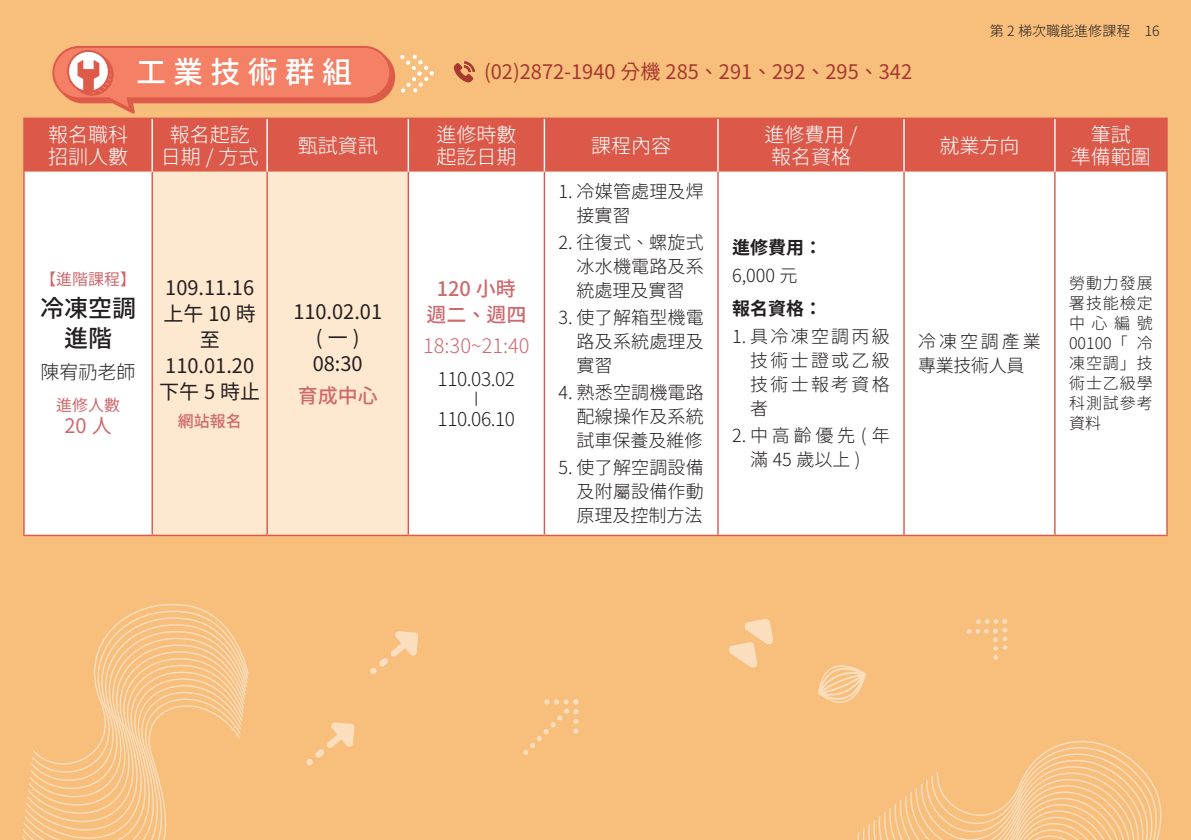
<style>
.page{position:relative;width:1191px;height:840px;background:#fff}
.page>*{position:absolute;margin:0;border:0;box-sizing:border-box;transform-origin:0 0}
.t1{font:30px "Gen Yo Gothic TW Medium TTF";letter-spacing:.24em;color:#fff}
.t2{font:24px/30px "Gen Yo Gothic TW Medium TTF";color:#231f20;text-align:center}
.t3{font:20px/22px "Gen Yo Gothic TW Light TTF";color:#fff;text-align:center}
.t4{font:20px/26px "Gen Yo Gothic TW Regular TTF";color:#231f20;text-align:center}
.t5{font:20px "Gen Yo Gothic TW Regular TTF";color:#a6382f}
.t6{font:20px/26px "Gen Yo Gothic TW Medium TTF";color:#ce696e;text-align:center}
.t7{font:20px "Gen Yo Gothic TW Light TTF";color:#ce696e}
.t8{font:20px "Gen Yo Gothic TW Regular TTF";color:#ce696e}
.t9{font:19px/20px "Gen Yo Gothic TW Light TTF";letter-spacing:-.02em;color:#231f20;text-align:center}
.t10{font:18px/24px "Gen Yo Gothic TW Light TTF";letter-spacing:.01em;color:#231f20;text-align:justify}
.t11{font:18px/24px "Gen Yo Gothic TW Light TTF";letter-spacing:.21em;color:#231f20}
.t12{font:18px/24px "Gen Yo Gothic TW Light TTF";letter-spacing:.07em;color:#231f20}
.t13{font:18px "Gen Yo Gothic TW Bold TTF";color:#231f20}
.t14{font:16px/20px "Gen Yo Gothic TW Light TTF";letter-spacing:.06em;color:#231f20;text-align:justify}
.t15{font:16px "Gen Yo Gothic TW Regular TTF";color:#ce696e}
.t16{font:16px "Gen Yo Gothic TW Medium TTF";color:#ce696e}
.t17{font:14px "Gen Yo Gothic TW Light TTF";color:#231f20}
</style>
<div class="page">
<div style="left:0;top:0;width:1191px;height:839px;background:#f8be7c"></div>
<svg style="left:52px;top:46px;width:382px;height:67px"></svg>
<div style="left:83px;top:69px;width:11px;height:23px;background:#df5b49"></div>
<div style="left:25px;top:119px;width:1141px;height:53px;background:#dc5949"></div>
<div style="left:25px;top:172px;width:1141px;height:362px;background:#fff"></div>
<div style="left:153px;top:172px;width:254px;height:362px;background:#fee8cf"></div>
<hr style="left:151px;top:119px;width:2px;height:53px;background:#fff">
<hr style="left:266px;top:119px;width:2px;height:53px;background:#fff">
<hr style="left:407px;top:119px;width:2px;height:53px;background:#fff">
<hr style="left:543px;top:119px;width:2px;height:53px;background:#fff">
<hr style="left:717px;top:119px;width:1px;height:53px;background:#fff">
<hr style="left:903px;top:119px;width:1px;height:53px;background:#fff">
<hr style="left:1054px;top:119px;width:1px;height:53px;background:#fff">
<hr style="left:23px;top:172px;width:2px;height:362px;background:#dc5949">
<hr style="left:1166px;top:172px;width:1px;height:362px;background:#dc5949">
<hr style="left:23px;top:117px;width:129px;height:2px;background:#dc5949">
<hr style="left:23px;top:119px;width:2px;height:53px;background:#dc5949">
<hr style="left:152px;top:117px;width:115px;height:2px;background:#dc5949">
<hr style="left:267px;top:117px;width:141px;height:2px;background:#dc5949">
<hr style="left:408px;top:117px;width:136px;height:2px;background:#dc5949">
<hr style="left:544px;top:117px;width:174px;height:2px;background:#dc5949">
<hr style="left:718px;top:117px;width:186px;height:2px;background:#dc5949">
<hr style="left:904px;top:117px;width:150px;height:2px;background:#dc5949">
<hr style="left:1054px;top:117px;width:113px;height:2px;background:#dc5949">
<hr style="left:1166px;top:119px;width:1px;height:53px;background:#dc5949">
<hr style="left:151px;top:172px;width:2px;height:362px;background:#dc5949">
<hr style="left:266px;top:172px;width:2px;height:362px;background:#dc5949">
<hr style="left:407px;top:172px;width:2px;height:362px;background:#dc5949">
<hr style="left:543px;top:172px;width:2px;height:362px;background:#dc5949">
<hr style="left:717px;top:172px;width:1px;height:362px;background:#dc5949">
<hr style="left:903px;top:172px;width:1px;height:362px;background:#dc5949">
<hr style="left:1054px;top:172px;width:1px;height:362px;background:#dc5949">
<hr style="left:23px;top:534px;width:129px;height:2px;background:#dc5949">
<hr style="left:152px;top:534px;width:115px;height:2px;background:#dc5949">
<hr style="left:267px;top:534px;width:141px;height:2px;background:#dc5949">
<hr style="left:408px;top:534px;width:136px;height:2px;background:#dc5949">
<hr style="left:544px;top:534px;width:174px;height:2px;background:#dc5949">
<hr style="left:718px;top:534px;width:186px;height:2px;background:#dc5949">
<hr style="left:904px;top:534px;width:150px;height:2px;background:#dc5949">
<hr style="left:1054px;top:534px;width:113px;height:2px;background:#dc5949">
<svg style="left:454px;top:61px;width:21px;height:21px"></svg>
<svg style="left:22px;top:603px;width:227px;height:236px"></svg>
<svg style="left:857px;top:740px;width:305px;height:99px"></svg>
<svg style="left:729px;top:618px;width:44px;height:50px"></svg>
<svg style="left:966px;top:619px;width:41px;height:40px"></svg>
<svg style="left:818px;top:665px;width:48px;height:38px"></svg>
<svg style="left:306px;top:722px;width:48px;height:43px"></svg>
<svg style="left:370px;top:631px;width:48px;height:43px"></svg>
<svg style="left:523px;top:699px;width:55px;height:55px"></svg>
<h1 class="t1" style="left:136px;top:55px;width:217px">工業技術群組</h1>
<p class="t5" style="left:484px;top:61px;width:429px">(02)2872-1940 分機 285、291、292、295、342</p>
<p class="t17" style="left:989px;top:23px;width:171px">第 2 梯次職能進修課程 16</p>
<p class="t3" style="left:48px;top:124px;width:81px;text-align:left">報名職科招訓人數</p>
<p class="t3" style="left:161px;top:124px;width:99px">報名起訖日期 / 方式</p>
<p class="t3" style="left:298px;top:135px;width:81px">甄試資訊</p>
<p class="t3" style="left:436px;top:124px;width:81px;text-align:left">進修時數起訖日期</p>
<p class="t3" style="left:591px;top:135px;width:81px">課程內容</p>
<p class="t3" style="left:764px;top:124px;width:94px">進修費用 /報名資格</p>
<p class="t3" style="left:939px;top:135px;width:81px">就業方向</p>
<p class="t3" style="left:1071px;top:124px;width:81px">筆試<br>準備範圍</p>
<p class="t15" style="left:40px;top:270px;width:97px">【進階課程】</p>
<h2 class="t2" style="left:40px;top:294px;width:97px">冷凍空調進階</h2>
<p class="t9" style="left:41px;top:362px;width:96px">陳宥礽老師</p>
<p class="t15" style="left:56px;top:396px;width:65px">進修人數</p>
<p class="t8" style="left:64px;top:414px;width:49px">20 人</p>
<p class="t4" style="left:159px;top:275px;width:103px">109.11.16上午 10 時至<br>110.01.20下午 5 時止</p>
<p class="t16" style="left:178px;top:412px;width:65px">網站報名</p>
<p class="t4" style="left:293px;top:299px;width:90px">110.02.01 (一)<br>08:30</p>
<p class="t6" style="left:298px;top:382px;width:81px">育成中心</p>
<p class="t6" style="left:426px;top:275px;width:101px">120 小時週二、週四</p>
<p class="t7" style="left:423px;top:334px;width:108px">18:30~21:40</p>
<p class="t9" style="left:437px;top:369px;width:79px">110.03.02 ∣<br>110.06.10</p>
<p class="t10" style="left:576px;top:180px;width:129px;text-indent:-18px">1. 冷媒管處理及焊接實習</p>
<p class="t10" style="left:576px;top:231px;width:129px;text-indent:-18px">2. 往復式、螺旋式冰水機電路及系統處理及實習</p>
<p class="t10" style="left:576px;top:305px;width:129px;text-indent:-18px">3. 使了解箱型機電路及系統處理及實習</p>
<p class="t10" style="left:576px;top:380px;width:129px;text-indent:-18px">4. 熟悉空調機電路配線操作及系統試車保養及維修</p>
<p class="t10" style="left:576px;top:455px;width:129px;text-indent:-18px">5. 使了解空調設備及附屬設備作動原理及控制方法</p>
<p class="t13" style="left:732px;top:237px;width:91px">進修費用：</p>
<p class="t10" style="left:732px;top:264px;width:67px">6,000 元</p>
<p class="t13" style="left:732px;top:298px;width:91px">報名資格：</p>
<p class="t10" style="left:750px;top:324px;width:141px;text-indent:-18px">1.具冷凍空調丙級技術士證或乙級技術士報考資格者</p>
<p class="t11" style="left:750px;top:423px;width:141px;text-indent:-18px">2.中高齡優先(年滿 45 歲以上 )</p>
<p class="t12" style="left:918px;top:329px;width:124px">冷凍空調產業專業技術人員</p>
<p class="t14" style="left:1069px;top:273px;width:85px">勞動力發展署技能檢定中心編號00100「冷凍空調」技術士乙級學科測試參考資料</p>
</div>
